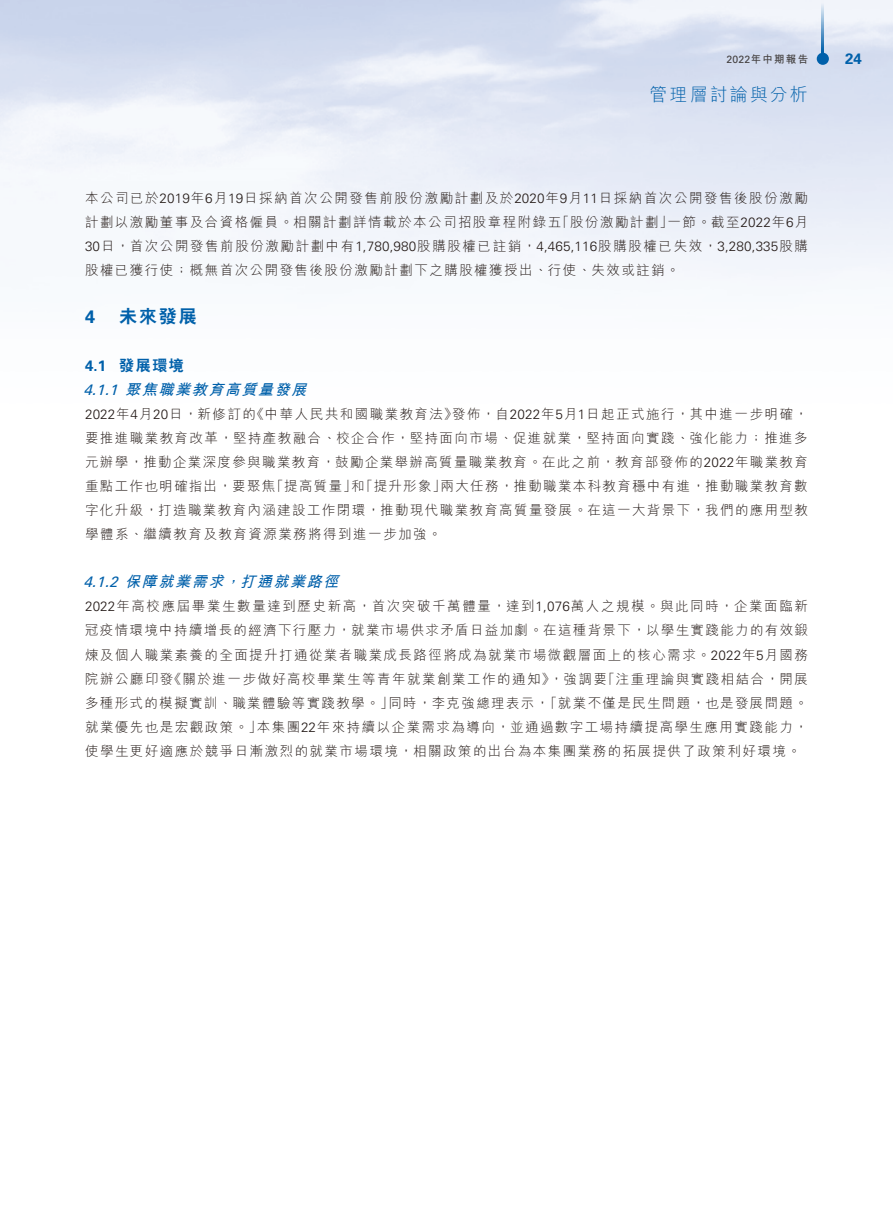
<style>
.page{position:relative;width:893px;height:1212px;background:#fff}
.page>*{position:absolute;margin:0;border:0;box-sizing:border-box;transform-origin:0 0}
.t1{font:300 18px "M Hei HK";letter-spacing:.115em;color:#0060aa}
.t2{font:800 18px "C Hei 2 HK";color:#0060aa}
.t3{font:700 18px "Univers";color:#0060aa}
.t4{font:italic 700 15px "M Hei HK";color:#0060aa}
.t5{font:700 15px "Univers";color:#0060aa}
.t6{font:800 15px "C Hei 2 HK";color:#0060aa}
.t7{font:300 13.5px/24px "M Hei HK";letter-spacing:.11em;color:#231916}
.t8{font:700 10.5px "M Hei HK";letter-spacing:.115em;color:#3f3b3a}
.s1{font-family:"Univers";font-weight:400}
.s2{font-family:"Univers"}
</style>
<div class="page">
<img style="left:0;top:0;width:893px;height:279px">
<hr style="left:822px;top:0;width:2px;height:56px;background:#0060aa">
<div style="left:817px;top:53px;width:12px;height:12px;background:#0060aa;border-radius:50%"></div>
<p class="t8" style="left:726px;top:51px;width:83px"><span class="s1">2022</span>年中期報告</p>
<h1 class="t1" style="left:650px;top:82px;width:160px">管理層討論與分析</h1>
<p class="t7" style="left:85px;top:186px;width:724px;text-align:right">本公司已於<span class="s2">2019</span>年<span class="s2">6</span>月<span class="s2">19</span>日採納首次公開發售前股份激勵計劃及於<span class="s2">2020</span>年<span class="s2">9</span>月<span class="s2">11</span>日採納首次公開發售後股份激勵一節。截至<span class="s2">2022</span>年<span class="s2">6</span>月</p>
<p class="t7" style="left:85px;top:210px;width:724px">計劃以激勵董事及合資格僱員。相關計劃詳情載於本公司招股章程附錄五<br><span class="s2">30</span>日，首次公開發售前股份激勵計劃中有<span class="s2">1,780,980</span>股購股權已註銷，<span class="s2">4,465,116</span>股購股權已失效，<span class="s2">3,280,335</span>股購股權已獲行使；概無首次公開發售後股份激勵計劃下之購股權獲授出、行使、失效或註銷。</p>
<h1 class="t2" style="left:119px;top:305px;width:79px">未來發展</h1>
<p class="t7" style="left:556px;top:210px;width:118px">「股份激勵計劃」</p>
<h1 class="t3" style="left:85px;top:307px;width:12px">4</h1>
<p class="t6" style="left:119px;top:356px;width:66px">發展環境</p>
<p class="t5" style="left:85px;top:357px;width:23px">4.1</p>
<p class="t4" style="left:83px;top:379px;width:230px"><span class="s1">4.1.1</span> 聚焦職業教育高質量發展</p>
<p class="t7" style="left:251px;top:402px;width:208px">《中華人民共和國職業教育法》</p>
<p class="t7" style="left:85px;top:402px;width:172px"><span class="s2">2022</span>年<span class="s2">4</span>月<span class="s2">20</span>日，新修訂的</p>
<p class="t7" style="left:85px;top:426px;width:724px">要推進職業教育改革，堅持產教融合、校企合作，堅持面向市場、促進就業，堅持面向實踐、強化能力；推進多</p>
<p class="t7" style="left:85px;top:450px;width:724px">元辦學，推動企業深度參與職業教育，鼓勵企業舉辦高質量職業教育。在此之前，教育部發佈的<span class="s2">2022</span>年職業教育</p>
<p class="t7" style="left:441px;top:474px;width:369px">兩大任務，推動職業本科教育穩中有進，推動職業教育數</p>
<p class="t7" style="left:452px;top:402px;width:357px">發佈，自<span class="s2">2022</span>年<span class="s2">5</span>月<span class="s2">1</span>日起正式施行，其中進一步明確，</p>
<p class="t7" style="left:270px;top:474px;width:177px">「提高質量」「提升形象」</p>
<p class="t7" style="left:85px;top:474px;width:724px">重點工作也明確指出，要聚焦<br>字化升級，打造職業教育內涵建設工作閉環，推動現代職業教育高質量發展。在這一大背景下，我們的應用型教學體系、繼續教育及教育資源業務將得到進一步加強。</p>
<p class="t4" style="left:240px;top:571px;width:105px">打通就業路徑</p>
<p class="t7" style="left:351px;top:474px;width:15px">和</p>
<p class="t4" style="left:83px;top:571px;width:147px"><span class="s1">4.1.2</span> 保障就業需求</p>
<p class="t7" style="left:85px;top:594px;width:724px;text-align:right"><span class="s2">2022</span>年高校應屆畢業生數量達到歷史新高，首次突破千萬體量，達到<span class="s2">1,076</span>萬人之規模。與此同時，企業面臨新冠疫情環境中持續增長的經濟下行壓力，就業市場供求矛盾日益加劇。在這種背景下，以學生實踐能力的有效鍛煉及個人職業素養的全面提升打通從業者職業成長路徑將成為就業市場微觀層面上的核心需求。<span class="s2">2022</span>年<span class="s2">5</span>月國務「注重理論與實踐相結合，開展</p>
<p class="t4" style="left:225px;top:571px;width:22px">，</p>
<p class="t7" style="left:168px;top:666px;width:388px">《關於進一步做好高校畢業生等青年就業創業工作的通知》</p>
<p class="t7" style="left:85px;top:666px;width:90px">院辦公廳印發</p>
<p class="t7" style="left:550px;top:666px;width:59px">，強調要</p>
<p class="t7" style="left:388px;top:690px;width:421px">同時，李克強總理表示 「， 就業不僅是民生問題，也是發展問題。</p>
<p class="t7" style="left:257px;top:690px;width:553px;text-indent:-172px">多種形式的模擬實訓、職業體驗等實踐教學。」<br>本集團<span class="s2">22</span>年來持續以企業需求為導向，並通過數字工場持續提高學生應用實踐能力，</p>
<p class="t7" style="left:85px;top:714px;width:717px">就業優先也是宏觀政策。」<br>使學生更好適應於競爭日漸激烈的就業市場環境，相關政策的出台為本集團業務的拓展提供了政策利好環境。</p>
<p class="t5" style="left:845px;top:50px;width:18px">24</p>
</div>
